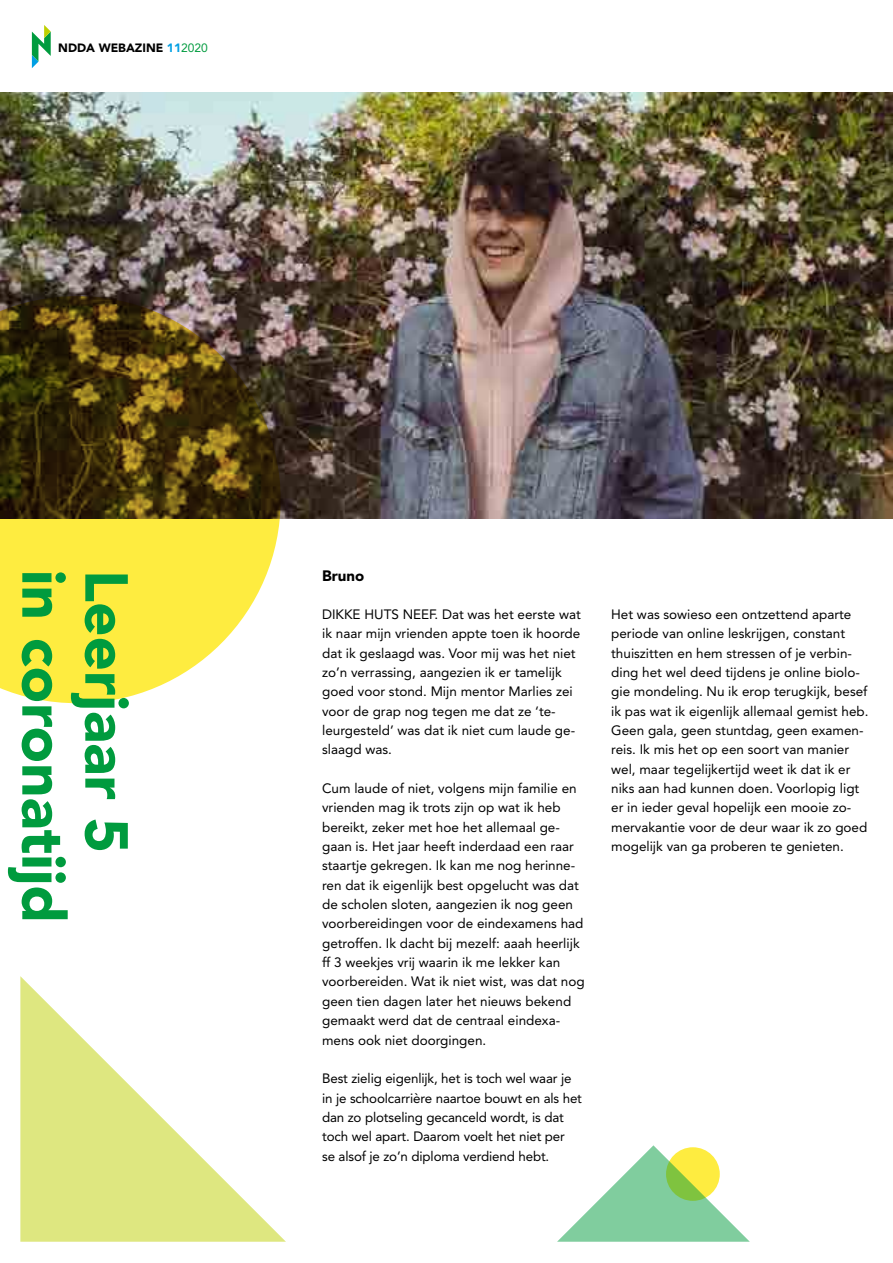
<style>
.page{position:relative;width:893px;height:1263px;background:#fff}
.page>*{position:absolute;margin:0;border:0;box-sizing:border-box;transform-origin:0 0}
.t1{font:900 60px "Avenir LT Std";color:#009b3e}
.t2{font:900 15px "Avenir LT Std";color:#000}
.t3{font:13.5px/19.4px "Avenir LT Std";color:#000}
.t4{font:900 12px "Avenir LT Std";color:#000}
.s1{color:#009fe3}
.s2{font-weight:400;color:#009b3e}
</style>
<div class="page">
<svg style="left:32px;top:25px;width:19px;height:43px"></svg>
<svg style="left:20px;top:976px;width:266px;height:266px"></svg>
<svg style="left:557px;top:1145px;width:193px;height:97px"></svg>
<img style="left:0;top:92px;width:892px;height:427px">
<svg style="left:0;top:296px;width:281px;height:407px;background:#9d8d38"></svg>
<p class="t4" style="left:58px;top:40px;width:151px">NDDA WEBAZINE <span class="s1">11</span><span class="s2">2020</span></p>
<h1 class="t1" style="left:80px;top:570px;width:355px;rotate:90deg">in coronatijd</h1>
<h1 class="t1" style="left:143px;top:570px;width:285px;rotate:90deg">Leerjaar 5</h1>
<p class="t2" style="left:322px;top:567px;width:44px">Bruno</p>
<p class="t3" style="left:322px;top:605px;width:260px">DIKKE HUTS NEEF. Dat was het eerste wat ik naar mijn vrienden appte toen ik hoorde dat ik geslaagd was. Voor mij was het niet zo’n verrassing, aangezien ik er tamelijk goed voor stond. Mijn mentor Marlies zei voor de grap nog tegen me dat ze ‘te&shy;leurgesteld’ was dat ik niet cum laude ge&shy;slaagd was.</p>
<p class="t3" style="left:322px;top:779px;width:264px">Cum laude of niet, volgens mijn familie en vrienden mag ik trots zijn op wat ik heb bereikt, zeker met hoe het allemaal ge&shy;gaan is. Het jaar heeft inderdaad een raar staartje gekregen. Ik kan me nog herinne&shy;ren dat ik eigenlijk best opgelucht was dat de scholen sloten, aangezien ik nog geen voorbereidingen voor de eindexamens had getroffen. Ik dacht bij mezelf: aaah heerlijk ff 3 weekjes vrij waarin ik me lekker kan voorbereiden. Wat ik niet wist, was dat nog geen tien dagen later het nieuws bekend gemaakt werd dat de centraal eindexa&shy;mens ook niet doorgingen.</p>
<p class="t3" style="left:322px;top:1069px;width:261px">Best zielig eigenlijk, het is toch wel waar je in je schoolcarrière naartoe bouwt en als het dan zo plotseling gecanceld wordt, is dat toch wel apart. Daarom voelt het niet per<br>se alsof je zo’n diploma verdiend hebt.</p>
<p class="t3" style="left:611px;top:605px;width:259px">Het was sowieso een ontzettend aparte periode van online leskrijgen, constant thuiszitten en hem stressen of je verbin&shy;ding het wel deed tijdens je online biolo&shy;gie mondeling. Nu ik erop terugkijk, besef ik pas wat ik eigenlijk allemaal gemist heb.<br>Geen gala, geen stuntdag, geen examen&shy;reis. Ik mis het op een soort van manier wel, maar tegelijkertijd weet ik dat ik er niks aan had kunnen doen. Voorlopig ligt er in ieder geval hopelijk een mooie zo&shy;mervakantie voor de deur waar ik zo goed mogelijk van ga proberen te genieten.</p>
</div>
